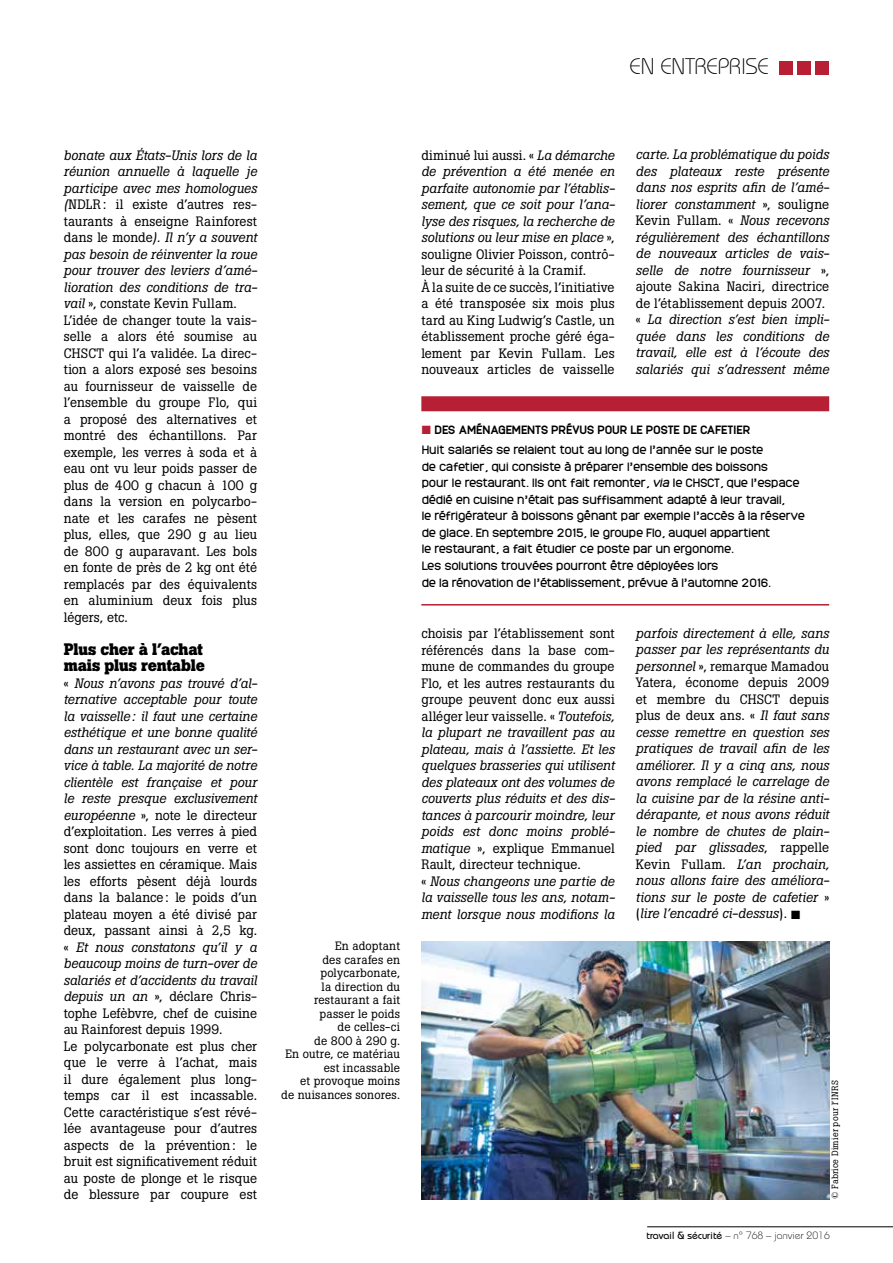
<style>
.page{position:relative;width:893px;height:1263px;background:#fff}
.page>*{position:absolute;margin:0;border:0;box-sizing:border-box;transform-origin:0 0}
.t1{font:300 22.5px "Bauhaus";letter-spacing:-.015em;color:#000}
.t2{font:700 16.5px/16.5px "Boton";letter-spacing:-.01em;color:#000}
.t3{font:13.5px/16.5px "Boton";letter-spacing:.005em;color:#000}
.t4{font:italic 13.5px/16.5px "Boton";letter-spacing:.005em;color:#000}
.t5{font:12px/13.5px "Boton";letter-spacing:.015em;color:#000;text-align:right}
.t6{font:11.25px/16.5px "Monark";letter-spacing:-.025em;color:#000}
.t7{font:300 10.5px "Bauhaus";color:#000}
.t8{font:9px "Boton";letter-spacing:.035em;color:#000}
.s1{font-style:italic}
.s2{font-style:normal}
.s3{color:#b61f34}
.s4{font-weight:700}
.s5{font-weight:500}
</style>
<div class="page">
<div style="left:779px;top:61px;width:14px;height:13px;background:#b61f34"></div>
<div style="left:797px;top:61px;width:14px;height:13px;background:#b61f34"></div>
<div style="left:815px;top:61px;width:14px;height:13px;background:#b61f34"></div>
<hr style="left:647px;top:1226px;width:246px;height:1px;background:#000">
<div style="left:421px;top:396px;width:408px;height:15px;background:#b61f34"></div>
<hr style="left:421px;top:604px;width:408px;height:1px;background:#b61f34">
<img style="left:421px;top:941px;width:408px;height:258px">
<h1 class="t1" style="left:630px;top:53px;width:141px">EN ENTREPRISE</h1>
<p class="t3" style="left:64px;top:147px;width:195px"><span class="s1">bonate aux États-Unis lors de la réunion annuelle à laquelle je participe avec mes homologues (</span>NDLR: il existe d’autres res&shy;taurants à enseigne Rainforest dans le monde<span class="s1">). Il n’y a souvent pas besoin de réinventer la roue pour trouver des leviers d’amé&shy;lioration des conditions de tra&shy;vail</span> », constate Kevin Fullam.<br>L’idée de changer toute la vais&shy;selle a alors été soumise au<br>CHSCT qui l’a validée. La direc&shy;tion a alors exposé ses besoins au fournisseur de vaisselle de l’ensemble du groupe Flo, qui a proposé des alternatives et montré des échantillons. Par exemple, les verres à soda et à eau ont vu leur poids passer de plus de 400 g chacun à 100 g dans la version en polycarbo&shy;nate et les carafes ne pèsent plus, elles, que 290 g au lieu de 800 g auparavant. Les bols en fonte de près de 2 kg ont été remplacés par des équivalents en aluminium deux fois plus légers, etc.</p>
<p class="t2" style="left:64px;top:641px;width:143px">Plus cher à l’achat mais plus rentable</p>
<p class="t3" style="left:64px;top:675px;width:195px">« <span class="s1">Nous n’avons pas trouvé d’al&shy;ternative acceptable pour toute la vaisselle: il faut une certaine esthétique et une bonne qualité dans un restaurant avec un ser&shy;vice à table. La majorité de notre clientèle est française et pour le reste presque exclusivement européenne</span> », note le directeur d’exploitation. Les verres à pied sont donc toujours en verre et les assiettes en céramique. Mais les efforts pèsent déjà lourds dans la balance: le poids d’un plateau moyen a été divisé par deux, passant ainsi à 2,5 kg. « <span class="s1">Et nous constatons qu’il y a beaucoup moins de turn-over de salariés et d’accidents du travail depuis un an</span> », déclare Chris&shy;tophe Lefèbvre, chef de cuisine au Rainforest depuis 1999.<br>Le polycarbonate est plus cher que le verre à l’achat, mais il dure également plus long&shy;temps car il est incassable.<br>Cette caractéristique s’est révé&shy;lée avantageuse pour d’autres aspects de la prévention: le bruit est significativement réduit au poste de plonge et le risque de blessure par coupure est</p>
<p class="t5" style="left:281px;top:939px;width:120px">En adoptant<br>des carafes en polycarbonate,<br>la direction du restaurant a fait passer le poids<br>de celles-ci<br>de 800 à 290 g.<br>En outre, ce matériau est incassable<br>et provoque moins<br>de nuisances sonores.</p>
<p class="t3" style="left:421px;top:147px;width:195px">diminué lui aussi. « <span class="s1">La démarche de prévention a été menée en parfaite autonomie par l’établis&shy;sement, que ce soit pour l’ana&shy;lyse des risques, la recherche de solutions ou leur mise en place</span> », souligne Olivier Poisson, contrô&shy;leur de sécurité à la Cramif.<br>À la suite de ce succès, l’initiative a été transposée six mois plus tard au King Ludwig’s Castle, un établissement proche géré éga&shy;lement par Kevin Fullam. Les nouveaux articles de vaisselle</p>
<p class="t4" style="left:636px;top:147px;width:195px">carte. La problématique du poids des plateaux reste présente dans nos esprits afin de l’amé&shy;liorer constamment <span class="s2">», souligne<br>Kevin Fullam. «</span> Nous recevons régulièrement des échantillons de nouveaux articles de vais&shy;selle de notre fournisseur <span class="s2">», ajoute Sakina Naciri, directrice de l’établissement depuis 2007. «</span> La direction s’est bien impli&shy;quée dans les conditions de travail, elle est à l’écoute des salariés qui s’adressent même</p>
<p class="t6" style="left:422px;top:419px;width:343px;line-height:20.7px"><span class="s3">■</span> <span class="s4">DES AMÉNAGEMENTS PRÉVUS POUR LE POSTE DE CAFETIER<br></span>Huit salariés se relaient tout au long de l’année sur le poste</p>
<p class="t6" style="left:422px;top:458px;width:385px">de cafetier, qui consiste à préparer l’ensemble des boissons<br>pour le restaurant. Ils ont fait remonter, <span class="s1">via</span> le CHSCT, que l’espace dédié en cuisine n’était pas suffisamment adapté à leur travail,<br>le réfrigérateur à boissons gênant par exemple l’accès à la réserve de glace. En septembre 2015, le groupe Flo, auquel appartient<br>le restaurant, a fait étudier ce poste par un ergonome.<br>Les solutions trouvées pourront être déployées lors<br>de la rénovation de l’établissement, prévue à l’automne 2016.</p>
<p class="t4" style="left:421px;top:625px;width:195px"><span class="s2">choisis par l’établissement sont référencés dans la base com&shy;mune de commandes du groupe<br>Flo, et les autres restaurants du groupe peuvent donc eux aussi alléger leur vaisselle. «</span> Toutefois, la plupart ne travaillent pas au plateau, mais à l’assiette. Et les quelques brasseries qui utilisent des plateaux ont des volumes de couverts plus réduits et des dis&shy;tances à parcourir moindre, leur poids est donc moins problé&shy;matique <span class="s2">», explique Emmanuel<br>Rault, directeur technique.<br>«</span> Nous changeons une partie de la vaisselle tous les ans, notam&shy;ment lorsque nous modifions la</p>
<p class="t4" style="left:636px;top:625px;width:195px;text-align:justify">parfois directement à elle, sans passer par les représentants du personnel <span class="s2">», remarque Mamadou Yatera, économe depuis 2009 et membre du CHSCT depuis plus de deux ans. «</span> Il faut sans cesse remettre en question ses pratiques de travail afin de les améliorer. Il y a cinq ans, nous avons remplacé le carrelage de la cuisine par de la résine anti&shy;dérapante, et nous avons réduit le nombre de chutes de plain&shy;pied par glissades<span class="s2">, rappelle Kevin Fullam</span>. L’an prochain, nous allons faire des améliora&shy;tions sur le poste de cafetier <span class="s2">» (</span>lire l’encadré ci-dessus<span class="s2">).</span> ■</p>
<p class="t8" style="left:829px;top:1199px;width:120px;rotate:-90deg">© Fabrice Dimier pour l’INRS</p>
<p class="t7" style="left:647px;top:1229px;width:185px"><span class="s5">travail &amp; sécurité</span> – n° 768 – janvier 2016</p>
</div>
